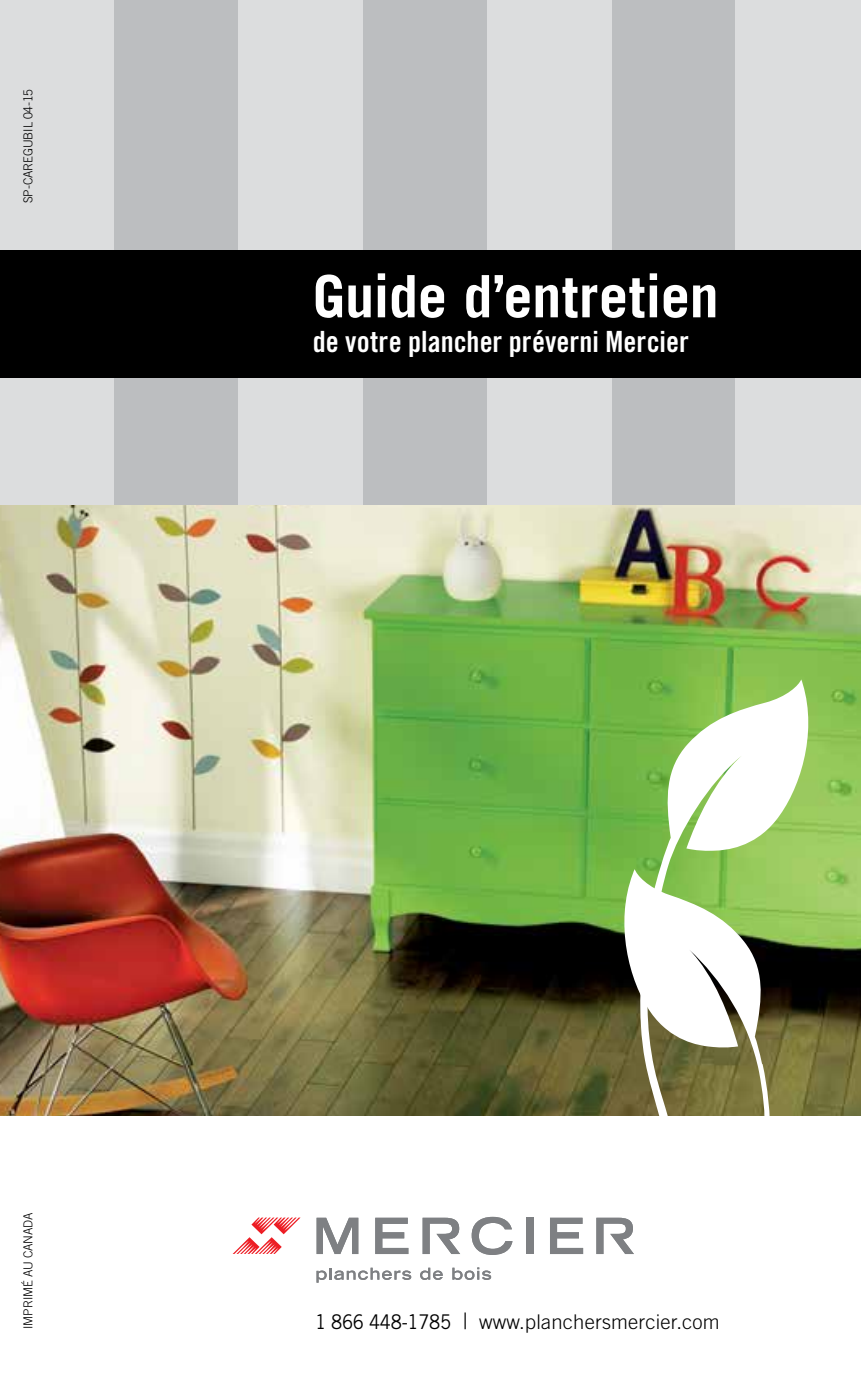
<style>
.page{position:relative;width:861px;height:1377px;background:#fff}
.page>*{position:absolute;margin:0;border:0;box-sizing:border-box;transform-origin:0 0}
.t1{font:700 58.5px "Trade Gothic";letter-spacing:-.005em;color:#fff}
.t2{font:29.25px "Trade Gothic Bold Cond Twenty";letter-spacing:.005em;color:#fff}
.t3{font:300 20.25px "Trade Gothic";letter-spacing:.01em;color:#000}
.t4{font:300 12.38px "Trade Gothic";letter-spacing:-.01em;color:#000}
.s1{font-weight:400}
.s2{font-size:22.5px}
</style>
<div class="page">
<div style="left:114px;top:0;width:124px;height:506px;background:#bcbec0"></div>
<div style="left:0;top:0;width:114px;height:506px;background:#dcddde"></div>
<div style="left:362px;top:0;width:125px;height:506px;background:#bcbec0"></div>
<div style="left:238px;top:0;width:124px;height:506px;background:#dcddde"></div>
<div style="left:611px;top:0;width:125px;height:506px;background:#bcbec0"></div>
<div style="left:487px;top:0;width:124px;height:506px;background:#dcddde"></div>
<div style="left:736px;top:0;width:125px;height:506px;background:#dcddde"></div>
<div style="left:0;top:250px;width:861px;height:128px;background:#000"></div>
<img style="left:0;top:506px;width:861px;height:610px">
<svg style="left:637px;top:679px;width:180px;height:437px"></svg>
<svg style="left:614px;top:869px;width:156px;height:247px"></svg>
<svg style="left:316px;top:1268px;width:95px;height:15px"></svg>
<svg style="left:420px;top:1268px;width:23px;height:12px"></svg>
<svg style="left:452px;top:1267px;width:39px;height:13px"></svg>
<svg style="left:316px;top:1218px;width:42px;height:36px"></svg>
<svg style="left:375px;top:1218px;width:33px;height:36px"></svg>
<svg style="left:596px;top:1218px;width:38px;height:36px"></svg>
<svg style="left:422px;top:1218px;width:38px;height:36px"></svg>
<svg style="left:472px;top:1217px;width:40px;height:38px"></svg>
<div style="left:526px;top:1218px;width:7px;height:36px;background:#7e8083"></div>
<svg style="left:550px;top:1218px;width:33px;height:36px"></svg>
<svg style="left:233px;top:1218px;width:67px;height:36px"></svg>
<p class="t4" style="left:21px;top:203px;width:116px;rotate:-90deg">SP-CAREGUBIL 04-15</p>
<h1 class="t1" style="left:313px;top:261px;width:407px">Guide d’entretien</h1>
<h2 class="t2" style="left:313px;top:324px;width:377px">de votre plancher préverni Mercier</h2>
<p class="t4" style="left:21px;top:1329px;width:118px;rotate:-90deg">IMPRIMÉ AU CANADA</p>
<p class="t3" style="left:315px;top:1310px;width:406px"><span class="s1">1 866 448-1785</span> <span class="s2">|</span> www.planchersmercier.com</p>
</div>
